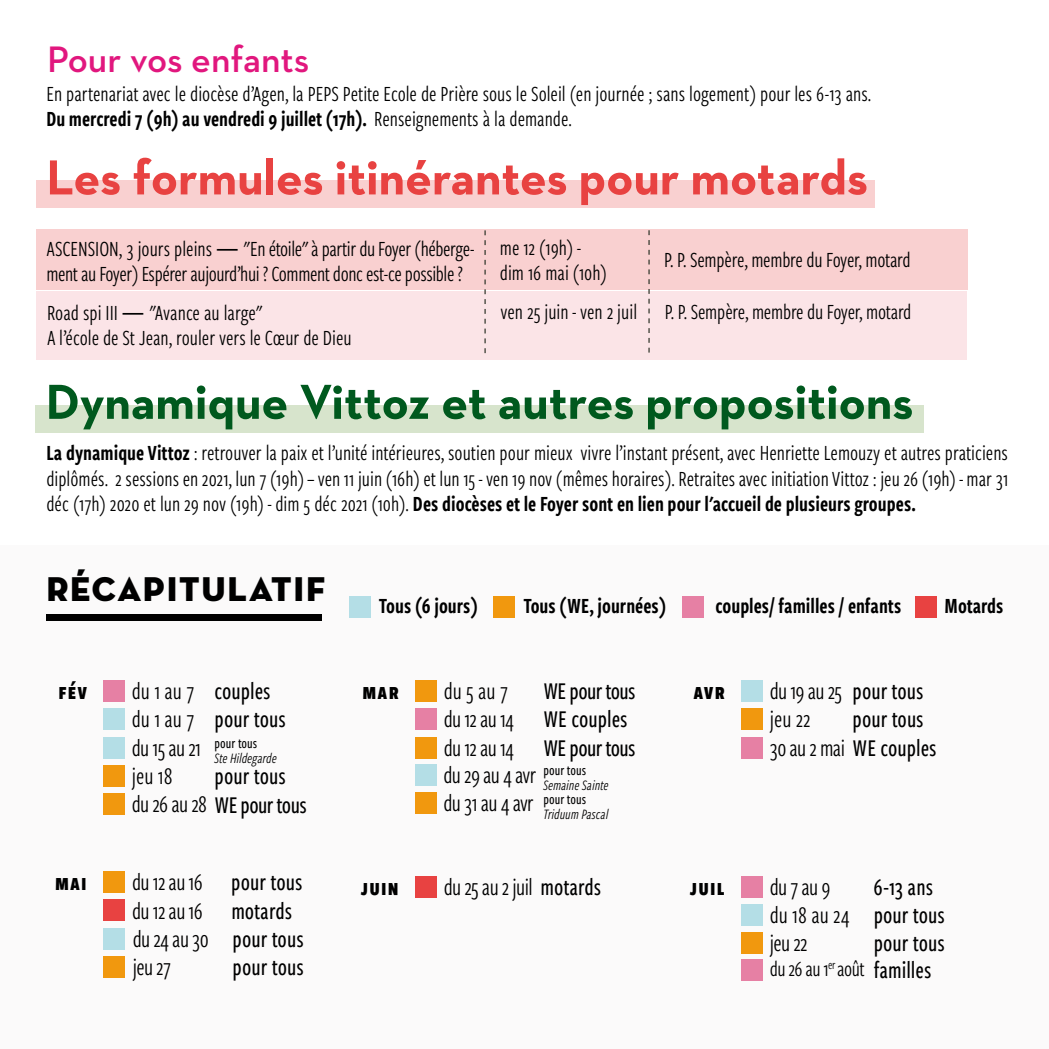
<style>
.page{position:relative;width:1049px;height:1049px;background:#fff}
.page>*{position:absolute;margin:0;border:0;box-sizing:border-box;transform-origin:0 0}
.t1{font:700 50px "Neutraface 2 Text";color:#00591e}
.t2{font:700 50px "Neutraface 2 Text";color:#e84241}
.t3{font:600 37.5px "Neutraface 2 Text";letter-spacing:-.005em;color:#e1177e}
.t4{font:35px "Neutraface Display Titling";letter-spacing:.05em;color:#000}
.t5{font:25px "Freight Sans Cmp Pro";letter-spacing:-.025em;color:#000}
.t6{font:500 25px/27px "Freight Sans Cmp Pro";color:#000}
.t7{font:500 25px "Freight Sans Cmp Pro";letter-spacing:-.025em;color:#000}
.t8{font:700 25px "Freight Sans Cmp Pro";letter-spacing:.05em;color:#000}
.t9{font:22.5px/25px "Freight Sans Cmp Pro";color:#000}
.t10{font:22.5px "Freight Sans Cmp Pro Semi";color:#000}
.t11{font:22.5px/25px "Freight Sans Cmp Pro";letter-spacing:-.02em;color:#000}
.t12{font:22.5px "Freight Sans Cmp Pro";letter-spacing:-.025em;color:#000}
.t13{font:italic 15px "Freight Sans Cmp Pro";color:#000}
.t14{font:500 15px "Freight Sans Cmp Pro";color:#000}
.s1{font-family:"Freight Sans Cmp Pro"}
.s2{font-family:"Open Sans"}
.s3{font-family:"Freight Sans Cmp Pro Semi"}
.s4{font-weight:500}
.s5{font-weight:400}
</style>
<div class="page">
<div style="left:0;top:546px;width:1049px;height:503px;background:#fbfafa"></div>
<div style="left:35px;top:405px;width:889px;height:27px;background:#d7e4cc"></div>
<div style="left:36px;top:181px;width:838px;height:27px;background:#f9d0d0"></div>
<div style="left:36px;top:291px;width:931px;height:69px;background:#fbe4e7"></div>
<div style="left:36px;top:230px;width:932px;height:60px;background:#f9d0d0"></div>
<svg style="left:484px;top:230px;width:2px;height:123px"></svg>
<svg style="left:648px;top:230px;width:2px;height:123px"></svg>
<div style="left:350px;top:596px;width:21px;height:22px;background:#b4dee6"></div>
<div style="left:683px;top:596px;width:21px;height:22px;background:#e680a4"></div>
<div style="left:493px;top:596px;width:21px;height:22px;background:#f1980e"></div>
<div style="left:915px;top:596px;width:22px;height:22px;background:#e84241"></div>
<div style="left:741px;top:876px;width:22px;height:21px;background:#e680a4"></div>
<div style="left:741px;top:959px;width:22px;height:22px;background:#e680a4"></div>
<div style="left:103px;top:680px;width:22px;height:21px;background:#e680a4"></div>
<div style="left:741px;top:737px;width:22px;height:21px;background:#e680a4"></div>
<div style="left:415px;top:680px;width:22px;height:21px;background:#f1980e"></div>
<div style="left:103px;top:737px;width:22px;height:21px;background:#b4dee6"></div>
<div style="left:741px;top:904px;width:22px;height:21px;background:#b4dee6"></div>
<div style="left:104px;top:928px;width:21px;height:21px;background:#b4dee6"></div>
<div style="left:103px;top:709px;width:22px;height:21px;background:#b4dee6"></div>
<div style="left:741px;top:680px;width:22px;height:21px;background:#b4dee6"></div>
<div style="left:415px;top:876px;width:22px;height:21px;background:#e84241"></div>
<div style="left:415px;top:709px;width:22px;height:21px;background:#e680a4"></div>
<div style="left:103px;top:765px;width:22px;height:21px;background:#f1980e"></div>
<div style="left:415px;top:764px;width:21px;height:21px;background:#b4dee6"></div>
<div style="left:415px;top:792px;width:21px;height:21px;background:#f1980e"></div>
<div style="left:104px;top:871px;width:21px;height:22px;background:#f1980e"></div>
<div style="left:741px;top:932px;width:22px;height:22px;background:#f1980e"></div>
<div style="left:104px;top:956px;width:21px;height:22px;background:#f1980e"></div>
<div style="left:741px;top:709px;width:22px;height:21px;background:#f1980e"></div>
<div style="left:415px;top:737px;width:22px;height:21px;background:#f1980e"></div>
<div style="left:103px;top:794px;width:22px;height:21px;background:#f1980e"></div>
<div style="left:103px;top:900px;width:22px;height:21px;background:#e84241"></div>
<div style="left:46px;top:614px;width:276px;height:7px;background:#000"></div>
<h2 class="t3" style="left:47px;top:35px;width:264px">Pour vos enfants</h2>
<p class="t9" style="left:46px;top:80px;width:826px">En partenariat avec le diocèse d’Agen, la PEPS Petite Ecole de Prière sous le Soleil (en journée ; sans logement) pour les 6-13 ans.</p>
<p class="t10" style="left:46px;top:103px;width:527px">Du mercredi 7 (9h) au vendredi 9 juillet (17h). <span class="s1">Renseignements à la demande.</span></p>
<h1 class="t2" style="left:46px;top:145px;width:823px">Les formules itinérantes pour motards</h1>
<p class="t11" style="left:46px;top:235px;width:430px">ASCENSION, 3 jours pleins <span class="s2">―</span> "En étoile" à partir du Foyer (héberge&shy;ment au Foyer) Espérer aujourd’hui ? Comment donc est-ce possible ?</p>
<p class="t9" style="left:47px;top:299px;width:306px">Road spi III <span class="s2">―</span> "Avance au large"<br>A l’école de St Jean, rouler vers le Cœur de Dieu</p>
<p class="t9" style="left:500px;top:235px;width:108px">me 12 (19h) - dim 16 mai (10h)</p>
<p class="t9" style="left:501px;top:299px;width:138px">ven 25 juin - ven 2 juil</p>
<p class="t9" style="left:664px;top:247px;width:248px">P. P. Sempère, membre du Foyer, motard</p>
<p class="t9" style="left:665px;top:299px;width:248px">P. P. Sempère, membre du Foyer, motard</p>
<h1 class="t1" style="left:46px;top:370px;width:869px">Dynamique Vittoz et autres propositions</h1>
<p class="t9" style="left:46px;top:440px;width:963px"><span class="s3">La dynamique Vittoz</span> : retrouver la paix et l’unité intérieures, soutien pour mieux vivre l’instant présent, avec Henriette Lemouzy et autres praticiens diplômés. 2 sessions en 2021, lun 7 (19h) – ven 11 juin (16h) et lun 15 - ven 19 nov (mêmes horaires). Retraites avec initiation Vittoz : jeu 26 (19h) - mar 31</p>
<p class="t10" style="left:46px;top:488px;width:871px"><span class="s1">déc (17h) 2020 et lun 29 nov (19h) - dim 5 déc 2021 (10h).</span> Des diocèses et le Foyer sont en lien pour l'accueil de plusieurs groupes.</p>
<h3 class="t4" style="left:46px;top:567px;width:280px">RÉCAPITULATIF</h3>
<p class="t10" style="left:379px;top:591px;width:100px">Tous (6 jours)</p>
<p class="t10" style="left:523px;top:591px;width:144px">Tous (WE, journées)</p>
<p class="t10" style="left:716px;top:591px;width:187px">couples/ familles / enfants</p>
<p class="t10" style="left:944px;top:591px;width:60px">Motards</p>
<p class="t8" style="left:58px;top:674px;width:30px">fév</p>
<p class="t8" style="left:693px;top:674px;width:33px">avr</p>
<p class="t5" style="left:132px;top:674px;width:64px">du 1 au 7</p>
<p class="t5" style="left:770px;top:674px;width:155px">du 19 au 25 <span class="s4">pour tous</span></p>
<p class="t5" style="left:444px;top:674px;width:66px">du 5 au 7</p>
<p class="t6" style="left:214px;top:676px;width:58px">couples</p>
<p class="t7" style="left:543px;top:674px;width:94px">WE pour tous</p>
<p class="t8" style="left:362px;top:674px;width:38px">mar</p>
<p class="t5" style="left:132px;top:702px;width:64px">du 1 au 7</p>
<p class="t5" style="left:770px;top:702px;width:43px">jeu 22</p>
<p class="t5" style="left:444px;top:702px;width:72px">du 12 au 14</p>
<p class="t6" style="left:543px;top:705px;width:86px">WE couples</p>
<p class="t6" style="left:215px;top:705px;width:73px">pour tous</p>
<p class="t6" style="left:852px;top:705px;width:73px">pour tous</p>
<p class="t8" style="left:55px;top:865px;width:33px">mai</p>
<p class="t5" style="left:132px;top:731px;width:71px">du 15 au 21</p>
<p class="t5" style="left:132px;top:759px;width:42px">jeu 18</p>
<p class="t14" style="left:215px;top:733px;width:44px">pour tous</p>
<p class="t13" style="left:215px;top:748px;width:64px">Ste Hildegarde</p>
<p class="t6" style="left:215px;top:761px;width:73px">pour tous</p>
<p class="t7" style="left:132px;top:788px;width:177px"><span class="s5">du 26 au 28</span> WE pour tous</p>
<p class="t5" style="left:444px;top:731px;width:72px">du 12 au 14</p>
<p class="t7" style="left:543px;top:731px;width:94px">WE pour tous</p>
<p class="t5" style="left:443px;top:758px;width:144px">du 29 au 4 avr <sup>pour</sup> <sup>tous</sup></p>
<p class="t13" style="left:543px;top:775px;width:67px">Semaine Sainte</p>
<p class="t14" style="left:543px;top:788px;width:44px">pour tous</p>
<p class="t13" style="left:543px;top:804px;width:67px">Triduum Pascal</p>
<p class="t5" style="left:443px;top:786px;width:92px">du 31 au 4 avr</p>
<p class="t6" style="left:770px;top:733px;width:168px"><span class="s5">30 au 2 mai</span> WE couples</p>
<p class="t5" style="left:132px;top:865px;width:72px">du 12 au 16</p>
<p class="t5" style="left:133px;top:922px;width:78px">du 24 au 30</p>
<p class="t5" style="left:132px;top:894px;width:72px">du 12 au 16</p>
<p class="t5" style="left:133px;top:950px;width:40px">jeu 27</p>
<p class="t6" style="left:231px;top:868px;width:73px">pour tous</p>
<p class="t6" style="left:873px;top:872px;width:61px">6-13 ans</p>
<p class="t6" style="left:232px;top:924px;width:73px">pour tous</p>
<p class="t5" style="left:444px;top:870px;width:159px">du 25 au 2 juil <span class="s4">motards</span></p>
<p class="t5" style="left:770px;top:870px;width:62px">du 7 au 9</p>
<p class="t8" style="left:361px;top:869px;width:39px">juin</p>
<p class="t8" style="left:690px;top:869px;width:36px">juil</p>
<p class="t6" style="left:231px;top:896px;width:62px">motards</p>
<p class="t6" style="left:874px;top:900px;width:73px">pour tous</p>
<p class="t6" style="left:233px;top:953px;width:73px">pour tous</p>
<p class="t5" style="left:770px;top:898px;width:81px">du 18 au 24</p>
<p class="t5" style="left:770px;top:926px;width:39px">jeu 22</p>
<p class="t12" style="left:770px;top:954px;width:96px">du 26 au 1<sup>er</sup> août</p>
<p class="t6" style="left:874px;top:929px;width:73px">pour tous familles</p>
</div>
